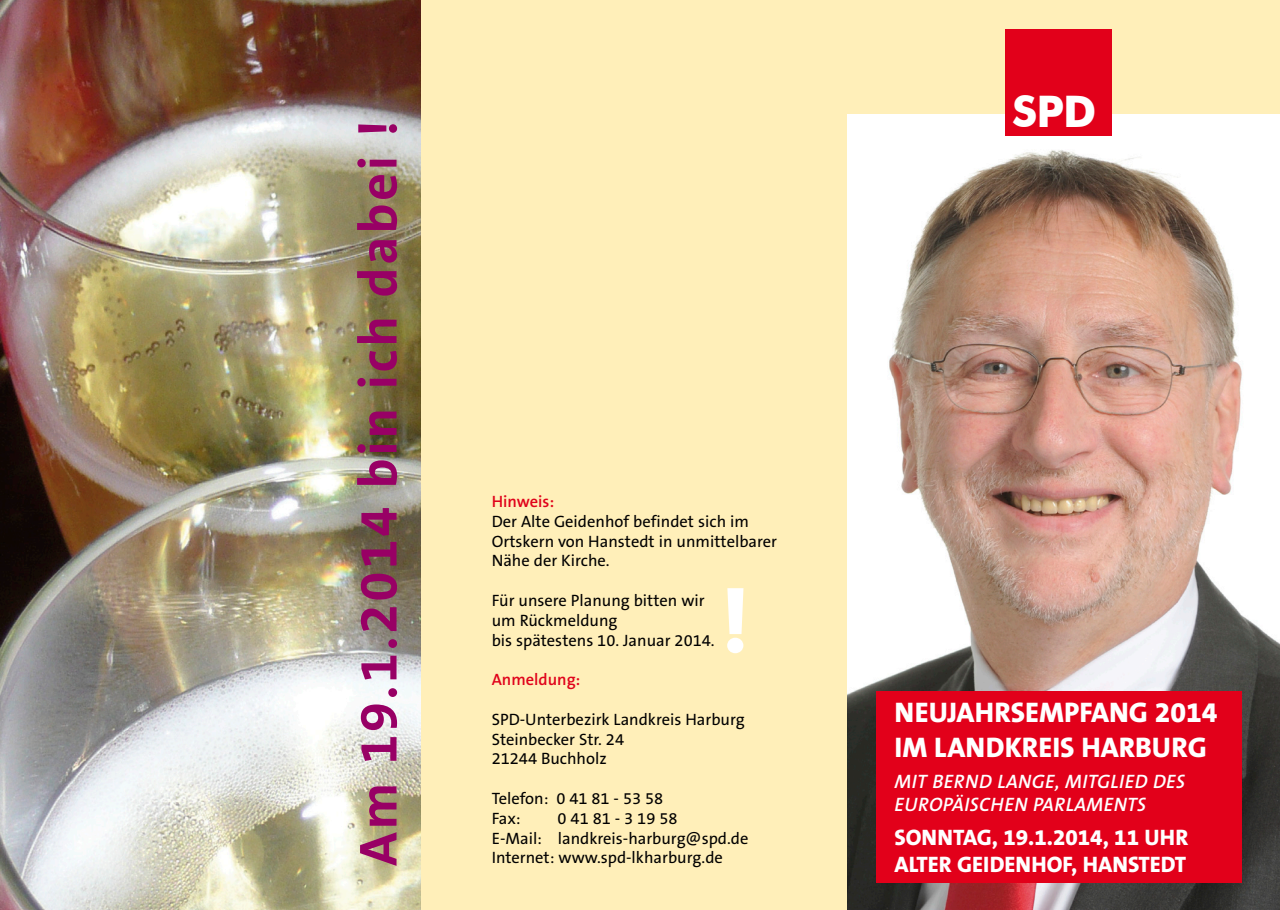
<style>
.page{position:relative;width:1280px;height:910px;background:#fff}
.page>*{position:absolute;margin:0;border:0;box-sizing:border-box;transform-origin:0 0}
.t1{font:800 90px "The Sans B8";color:#fff}
.t2{font:700 54px "The Sans B7";letter-spacing:.05em;color:#980065}
.t3{font:700 43.5px "Futura BT";color:#fff}
.t4{font:800 28.5px "The Sans B8";color:#fff}
.t5{font:800 22.5px "The Sans B8";color:#fff}
.t6{font:italic 600 19.5px/23.4px "The Sans B6";letter-spacing:.02em;color:#fff}
.t7{font:16.5px/19.8px "The Sans B5 Plain";color:#000}
.t8{font:600 16.5px "The Sans B6";color:#e0031b}
</style>
<div class="page">
<div style="left:846px;top:0;width:434px;height:114px;background:#ffefb9"></div>
<img style="left:846px;top:126px;width:434px;height:783px">
<img style="left:0;top:0;width:421px;height:910px">
<div style="left:421px;top:0;width:425px;height:910px;background:#ffefb9"></div>
<div style="left:876px;top:691px;width:366px;height:192px;background:#e2001a"></div>
<div style="left:1006px;top:30px;width:106px;height:106px;background:#e2001a"></div>
<p class="t2" style="left:350px;top:866px;width:747px;rotate:-90deg">Am 19.1.2014 bin ich dabei !</p>
<p class="t8" style="left:492px;top:493px;width:64px">Hinweis:</p>
<p class="t7" style="left:492px;top:512px;width:287px">Der Alte Geidenhof befindet sich im<br>Ortskern von Hanstedt in unmittelbarer<br>Nähe der Kirche.</p>
<p class="t7" style="left:492px;top:591px;width:214px">Für unsere Planung bitten wir</p>
<p class="t7" style="left:492px;top:611px;width:127px">um Rückmeldung</p>
<p class="t7" style="left:492px;top:631px;width:224px">bis spätestens 10. Januar 2014.</p>
<p class="t8" style="left:492px;top:671px;width:90px">Anmeldung:</p>
<p class="t7" style="left:492px;top:710px;width:254px">SPD-Unterbezirk Landkreis Harburg</p>
<p class="t7" style="left:492px;top:730px;width:134px">Steinbecker Str. 24</p>
<p class="t7" style="left:492px;top:750px;width:117px">21244 Buchholz</p>
<p class="t7" style="left:492px;top:789px;width:173px">Telefon: 0 41 81 - 53 58</p>
<p class="t7" style="left:492px;top:809px;width:30px">Fax:</p>
<p class="t7" style="left:558px;top:809px;width:121px">0 41 81 - 3 19 58</p>
<p class="t7" style="left:492px;top:829px;width:258px">E-Mail: landkreis-harburg@spd.de</p>
<p class="t7" style="left:492px;top:849px;width:233px">Internet: www.spd-lkharburg.de</p>
<p class="t1" style="left:720px;top:574px;width:31px">!</p>
<p class="t3" style="left:1012px;top:85px;width:86px">SPD</p>
<p class="t4" style="left:894px;top:698px;width:324px">NEUJAHRSEMPFANG 2014</p>
<p class="t4" style="left:894px;top:732px;width:314px">IM LANDKREIS HARBURG</p>
<p class="t6" style="left:894px;top:770px;width:292px">MIT BERND LANGE, MITGLIED DES<br>EUROPÄISCHEN PARLAMENTS</p>
<p class="t5" style="left:894px;top:826px;width:295px">SONNTAG, 19.1.2014, 11 UHR</p>
<p class="t5" style="left:894px;top:853px;width:293px">ALTER GEIDENHOF, HANSTEDT</p>
</div>
